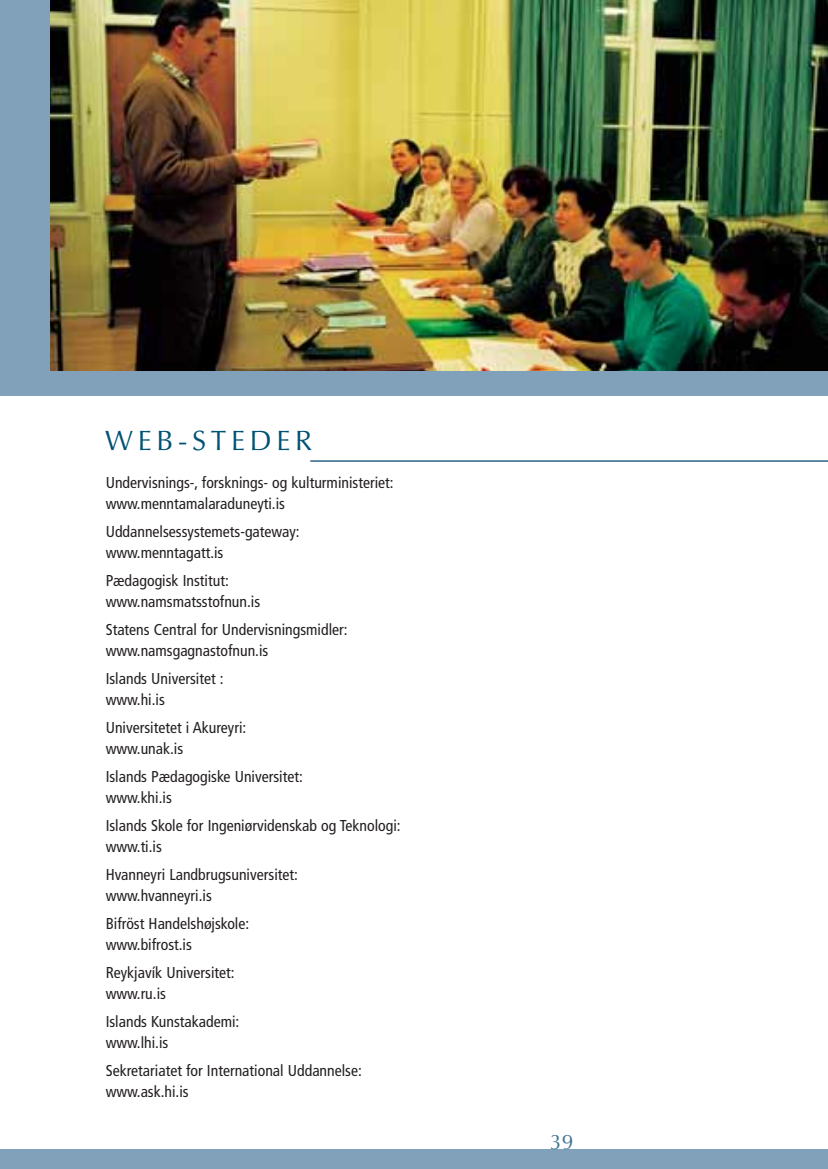
<style>
.page{position:relative;width:828px;height:1169px;background:#fff}
.page>*{position:absolute;margin:0;border:0;box-sizing:border-box;transform-origin:0 0}
.t1{font:28px "Optima";letter-spacing:.165em;color:#005273}
.t2{font:21px "Optima";color:#3c7292}
.t3{font:condensed 15.75px/21px "Frutiger";color:#231f20}
</style>
<div class="page">
<div style="left:0;top:0;width:828px;height:395px;background:#81a1bb"></div>
<img style="left:50px;top:0;width:778px;height:370px">
<div style="left:0;top:1149px;width:828px;height:20px;background:#81a1bb"></div>
<hr style="left:310px;top:460px;width:518px;height:2px;background:#497a99">
<h1 class="t1" style="left:105px;top:429px;width:208px">WEB-STEDER</h1>
<p class="t3" style="left:106px;top:473px;width:289px">Undervisnings-, forsknings- og kulturministeriet: www.menntamalaraduneyti.is</p>
<p class="t3" style="left:106px;top:522px;width:195px">Uddannelsessystemets-gateway: www.menntagatt.is</p>
<p class="t3" style="left:106px;top:571px;width:156px">Pædagogisk Institut: www.namsmatsstofnun.is</p>
<p class="t3" style="left:106px;top:620px;width:243px">Statens Central for Undervisningsmidler: www.namsgagnastofnun.is</p>
<p class="t3" style="left:106px;top:669px;width:119px">Islands Universitet : www.hi.is</p>
<p class="t3" style="left:106px;top:718px;width:142px">Universitetet i Akureyri: www.unak.is</p>
<p class="t3" style="left:106px;top:767px;width:199px">Islands Pædagogiske Universitet: www.khi.is</p>
<p class="t3" style="left:106px;top:816px;width:296px">Islands Skole for Ingeniørvidenskab og Teknologi: www.ti.is</p>
<p class="t3" style="left:106px;top:865px;width:194px">Hvanneyri Landbrugsuniversitet: www.hvanneyri.is</p>
<p class="t3" style="left:106px;top:914px;width:145px">Bifröst Handelshøjskole: www.bifrost.is</p>
<p class="t3" style="left:106px;top:963px;width:130px">Reykjavík Universitet: www.ru.is</p>
<p class="t3" style="left:106px;top:1012px;width:135px">Islands Kunstakademi: www.lhi.is</p>
<p class="t3" style="left:106px;top:1061px;width:258px">Sekretariatet for International Uddannelse: www.ask.hi.is</p>
<h2 class="t2" style="left:550px;top:1133px;width:25px">39</h2>
</div>
